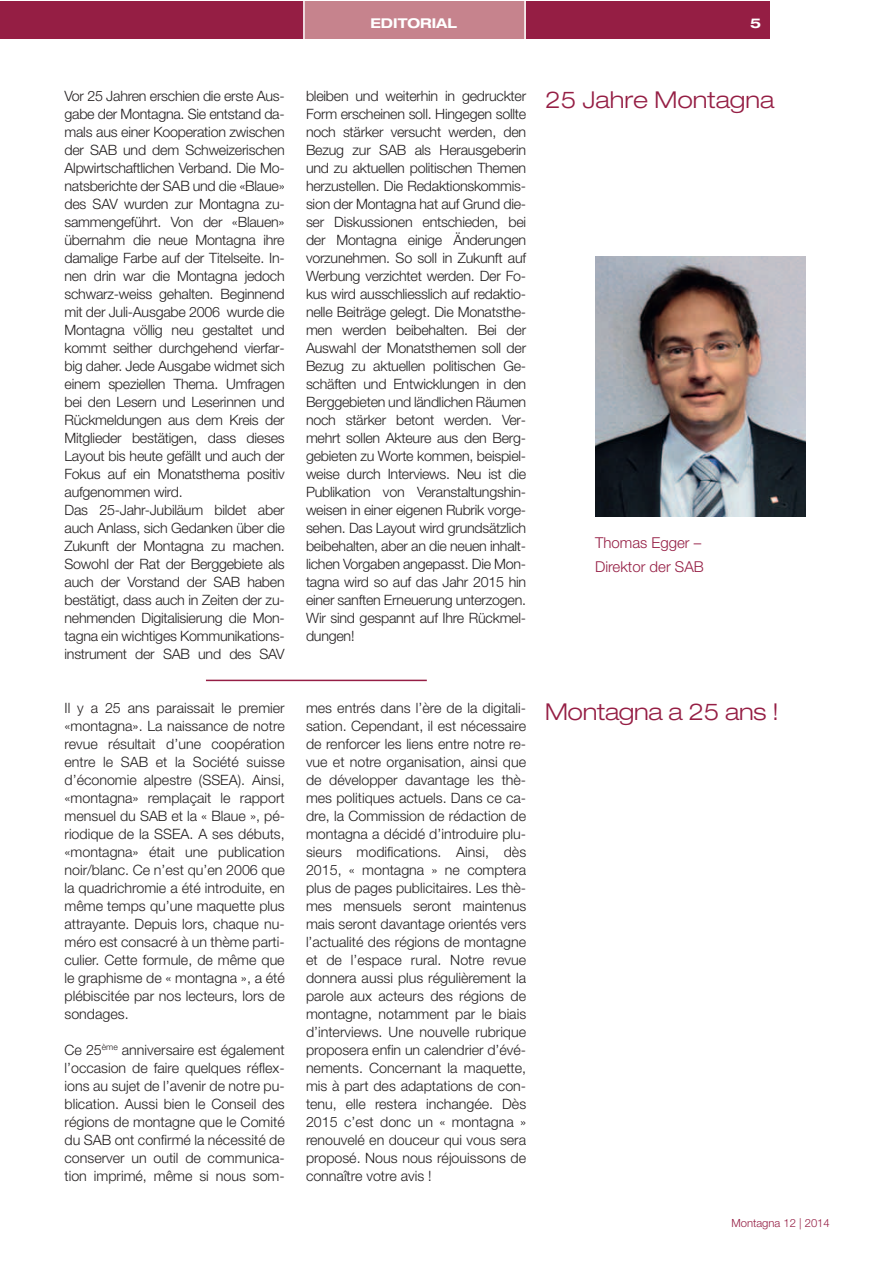
<style>
.page{position:relative;width:893px;height:1263px;background:#fff}
.page>*{position:absolute;margin:0;border:0;box-sizing:border-box;transform-origin:0 0}
.t1{font:300 expanded 23.25px "Helvetica Neue";color:#951e44}
.t2{font:300 15px/24px "Helvetica Neue";color:#951e44}
.t3{font:300 14.25px/18px "Helvetica Neue";letter-spacing:-.015em;color:#231f20;text-align:justify}
.t4{font:700 expanded 13.5px "Helvetica Neue";color:#fff}
.t5{font:300 11.25px "Helvetica Neue";color:#951e44}
</style>
<div class="page">
<svg style="left:0;top:1px;width:806px;height:681px"></svg>
<p class="t4" style="left:370px;top:15px;width:88px">EDITORIAL</p>
<p class="t4" style="left:750px;top:15px;width:13px">5</p>
<p class="t3" style="left:65px;top:87px;width:222px;text-align:left">Vor 25 Jahren erschien die erste Aus&shy;gabe der Montagna. Sie entstand da&shy;mals aus einer Kooperation zwischen der SAB und dem Schweizerischen Alpwirtschaftlichen Verband. Die Mo&shy;natsberichte der SAB und die «Blaue» des SAV wurden zur Montagna zu&shy;sammengeführt. Von der «Blauen» übernahm die neue Montagna ihre damalige Farbe auf der Titelseite. In&shy;nen drin war die Montagna jedoch schwarz-weiss gehalten. Beginnend mit der Juli-Ausgabe 2006 wurde die Montagna völlig neu gestaltet und kommt seither durchgehend vierfar&shy;big daher. Jede Ausgabe widmet sich einem speziellen Thema. Umfragen bei den Lesern und Leserinnen und Rückmeldungen aus dem Kreis der Mitglieder bestätigen, dass dieses Layout bis heute gefällt und auch der Fokus auf ein Monatsthema positiv aufgenommen wird.<br>Das 25-Jahr-Jubiläum bildet aber auch Anlass, sich Gedanken über die Zukunft der Montagna zu machen.<br>Sowohl der Rat der Berggebiete als auch der Vorstand der SAB haben bestätigt, dass auch in Zeiten der zu&shy;nehmenden Digitalisierung die Mon&shy;tagna ein wichtiges Kommunikations&shy;instrument der SAB und des SAV</p>
<p class="t3" style="left:306px;top:87px;width:222px">bleiben und weiterhin in gedruckter Form erscheinen soll. Hingegen sollte noch stärker versucht werden, den Bezug zur SAB als Herausgeberin und zu aktuellen politischen Themen herzustellen. Die Redaktionskommis&shy;sion der Montagna hat auf Grund die&shy;ser Diskussionen entschieden, bei der Montagna einige Änderungen vorzunehmen. So soll in Zukunft auf Werbung verzichtet werden. Der Fo&shy;kus wird ausschliesslich auf redaktio&shy;nelle Beiträge gelegt. Die Monatsthe&shy;men werden beibehalten. Bei der Auswahl der Monatsthemen soll der Bezug zu aktuellen politischen Ge&shy;schäften und Entwicklungen in den Berggebieten und ländlichen Räumen noch stärker betont werden. Ver&shy;mehrt sollen Akteure aus den Berg&shy;gebieten zu Worte kommen, beispiel&shy;weise durch Interviews. Neu ist die Publikation von Veranstaltungshin&shy;weisen in einer eigenen Rubrik vorge&shy;sehen. Das Layout wird grundsätzlich beibehalten, aber an die neuen inhalt&shy;lichen Vorgaben angepasst. Die Mon&shy;tagna wird so auf das Jahr 2015 hin einer sanften Erneuerung unterzogen.<br>Wir sind gespannt auf Ihre Rückmel&shy;dungen!</p>
<p class="t3" style="left:65px;top:699px;width:222px">Il y a 25 ans paraissait le premier «montagna». La naissance de notre revue résultait d’une coopération entre le SAB et la Société suisse d’économie alpestre (SSEA). Ainsi, «montagna» remplaçait le rapport mensuel du SAB et la « Blaue », pé&shy;riodique de la SSEA. A ses débuts, «montagna» était une publication noir/blanc. Ce n’est qu’en 2006 que la quadrichromie a été introduite, en même temps qu’une maquette plus attrayante. Depuis lors, chaque nu&shy;méro est consacré à un thème parti&shy;culier. Cette formule, de même que le graphisme de « montagna », a été plébiscitée par nos lecteurs, lors de sondages.</p>
<p class="t3" style="left:65px;top:1041px;width:222px">Ce 25<sup>ème</sup> anniversaire est également l’occasion de faire quelques réflex&shy;ions au sujet de l’avenir de notre pu&shy;blication. Aussi bien le Conseil des régions de montagne que le Comité du SAB ont confirmé la nécessité de conserver un outil de communica&shy;tion imprimé, même si nous som-</p>
<p class="t3" style="left:306px;top:699px;width:222px">mes entrés dans l’ère de la digitali&shy;sation. Cependant, il est nécessaire de renforcer les liens entre notre re&shy;vue et notre organisation, ainsi que de développer davantage les thè&shy;mes politiques actuels. Dans ce ca&shy;dre, la Commission de rédaction de montagna a décidé d’introduire plu&shy;sieurs modifications. Ainsi, dès 2015, « montagna » ne comptera plus de pages publicitaires. Les thè&shy;mes mensuels seront maintenus mais seront davantage orientés vers l’actualité des régions de montagne et de l’espace rural. Notre revue donnera aussi plus régulièrement la parole aux acteurs des régions de montagne, notamment par le biais d’interviews. Une nouvelle rubrique proposera enfin un calendrier d’évé&shy;nements. Concernant la maquette, mis à part des adaptations de con&shy;tenu, elle restera inchangée. Dès 2015 c’est donc un « montagna » renouvelé en douceur qui vous sera proposé. Nous nous réjouissons de connaître votre avis !</p>
<h1 class="t1" style="left:545px;top:86px;width:231px">25 Jahre Montagna</h1>
<p class="t2" style="left:595px;top:530px;width:110px">Thomas Egger –<br>Direktor der SAB</p>
<h1 class="t1" style="left:545px;top:698px;width:235px">Montagna a 25 ans !</h1>
<p class="t5" style="left:731px;top:1216px;width:100px">Montagna 12 | 2014</p>
</div>
